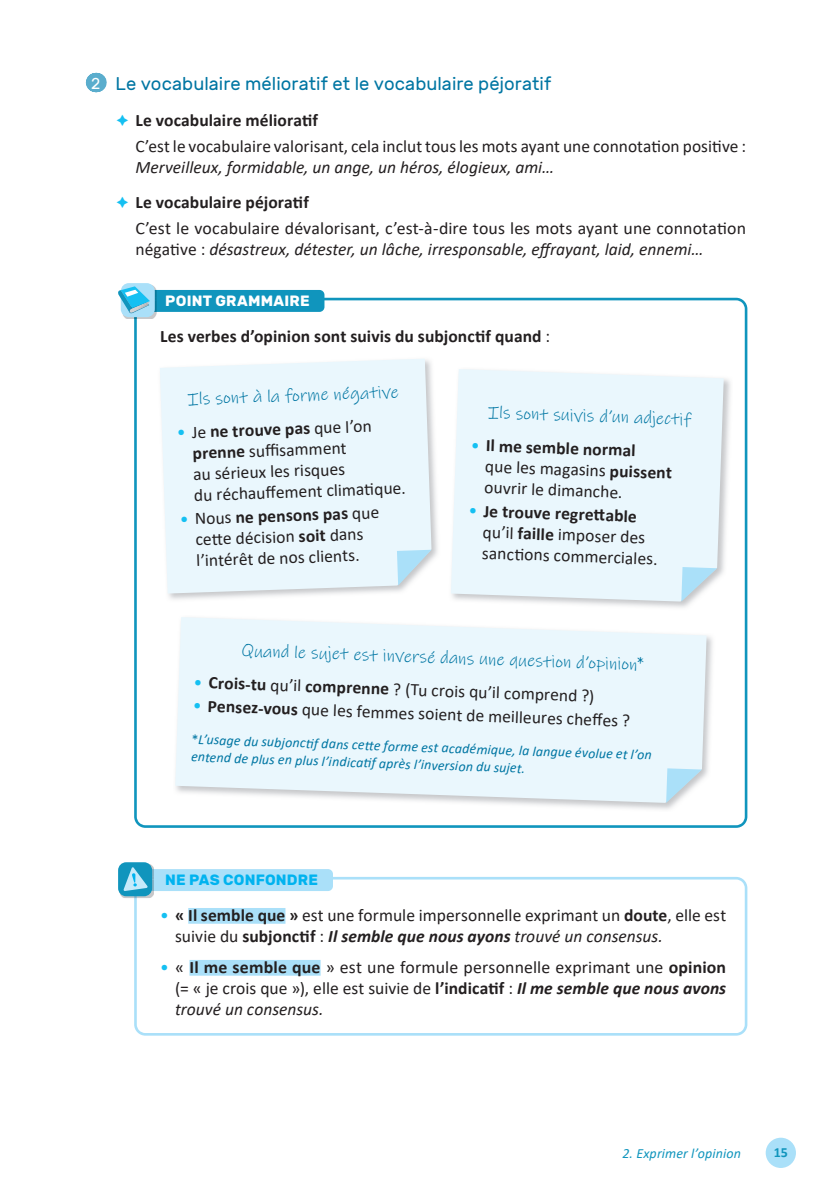
<style>
.page{position:relative;width:822px;height:1194px;background:#fff}
.page>*{position:absolute;margin:0;border:0;box-sizing:border-box;transform-origin:0 0}
.t1{font:18.38px "Rubik";letter-spacing:.005em;color:#0076a3}
.t2{font:17.5px/21px "Calibri";letter-spacing:.005em;color:#231f20}
.t3{font:17.5px "Ink Free";color:#0076a3}
.t4{font:700 17.5px "Calibri";letter-spacing:.005em;color:#231f20}
.t5{font:italic 17.5px "Calibri";color:#231f20}
.t6{font:700 14.88px "Rubik";letter-spacing:.015em;color:#fff}
.t7{font:700 14.88px "Rubik";letter-spacing:.015em;color:#00b3ef}
.t8{font:italic 14px/17.5px "Calibri";color:#0076a3}
.t9{font:italic 14px "Calibri";letter-spacing:.01em;color:#1095bd}
.t10{font:700 14px "Calibri";color:#1095bd}
.s1{font-size:15.75px;color:#fff}
.s2{font-style:italic}
.s3{font-weight:400}
.s4{color:#15c0f2}
.s5{font-weight:700}
.s6{font-style:normal}
.s7{font-weight:700;font-style:italic}
</style>
<div class="page">
<div style="left:765px;top:1137px;width:30px;height:30px;background:#aae0f9;border-radius:50%"></div>
<svg style="left:95px;top:73px;width:2px;height:19px"></svg>
<svg style="left:134px;top:298px;width:613px;height:529px"></svg>
<svg style="left:134px;top:877px;width:613px;height:158px"></svg>
<div style="left:188px;top:908px;width:97px;height:15px;background:#aae0f9"></div>
<div style="left:189px;top:959px;width:131px;height:16px;background:#aae0f9"></div>
<img style="left:158px;top:356px;width:282px;height:246px">
<div style="left:160px;top:358px;width:271px;height:235px;background:#eaf7fd"></div>
<svg style="left:397px;top:549px;width:34px;height:36px"></svg>
<img style="left:173px;top:615px;width:542px;height:196px">
<svg style="left:175px;top:617px;width:531px;height:186px;fill:#eaf7fd"></svg>
<svg style="left:666px;top:768px;width:35px;height:35px"></svg>
<img style="left:449px;top:367px;width:283px;height:243px">
<div style="left:451px;top:369px;width:272px;height:232px;background:#eaf7fd"></div>
<svg style="left:681px;top:567px;width:36px;height:34px"></svg>
<img style="left:122px;top:314px;width:12px;height:5px">
<img style="left:134px;top:314px;width:23px;height:5px">
<div style="left:121px;top:283px;width:34px;height:34px;background:#aae0f9;border-radius:8px"></div>
<svg style="left:118px;top:286px;width:206px;height:28px"></svg>
<img style="left:120px;top:864px;width:33px;height:34px">
<img style="left:134px;top:891px;width:20px;height:7px">
<div style="left:118px;top:862px;width:34px;height:34px;background:#1095bd;border-radius:8px"></div>
<svg style="left:123px;top:866px;width:210px;height:25px"></svg>
<p class="t1" style="left:91px;top:73px;width:461px"><span class="s1">2</span> Le vocabulaire mélioratif et le vocabulaire péjoratif</p>
<p class="t4" style="left:135px;top:107px;width:184px">Le vocabulaire mélioratif</p>
<p class="t2" style="left:135px;top:135px;width:612px">C’est le vocabulaire valorisant, cela inclut tous les mots ayant une connotation positive :</p>
<p class="t5" style="left:135px;top:155px;width:420px">Merveilleux, formidable, un ange, un héros, élogieux, ami…</p>
<p class="t4" style="left:135px;top:190px;width:175px">Le vocabulaire péjoratif</p>
<p class="t2" style="left:135px;top:218px;width:612px">C’est le vocabulaire dévalorisant, c’est-à-dire tous les mots ayant une connotation négative : <span class="s2">désastreux, détester, un lâche, irresponsable, effrayant, laid, ennemi…</span></p>
<p class="t6" style="left:165px;top:292px;width:146px">POINT GRAMMAIRE</p>
<p class="t4" style="left:160px;top:324px;width:391px">Les verbes d’opinion sont suivis du subjonctif quand <span class="s3">:</span></p>
<p class="t3" style="left:187px;top:389px;width:212px;rotate:-2deg">Ils sont à la forme négative</p>
<p class="t2" style="left:191px;top:421px;width:213px;text-indent:-15px;rotate:-2deg"><span class="s4">•</span> Je <span class="s5">ne trouve pas</span> que l’on <span class="s5">prenne</span> suffi samment<br>au sérieux les risques<br>du réchauff ement climati que.</p>
<p class="t2" style="left:180px;top:508px;width:201px;text-align:center;rotate:-2deg"><span class="s4">•</span> Nous <span class="s5">ne pensons pas</span> que cett e décision <span class="s5">soit</span> dans l’intérêt de nos clients.</p>
<p class="t3" style="left:488px;top:402px;width:204px;rotate:2deg">Ils sont suivis d’un adjectif</p>
<p class="t2" style="left:486px;top:434px;width:188px;text-indent:-15px;rotate:2deg"><span class="s4">•</span> <span class="s5">Il me semble normal<br></span>que les magasins <span class="s5">puissent </span>ouvrir le dimanche.</p>
<p class="t2" style="left:484px;top:500px;width:177px;text-indent:-15px;rotate:2deg"><span class="s4">•</span> <span class="s5">Je trouve regrett able </span>qu’il <span class="s5">faille</span> imposer des sancti ons commerciales.</p>
<p class="t3" style="left:242px;top:640px;width:404px;rotate:2deg">Quand le sujet est inversé dans une question d’opinion*</p>
<p class="t2" style="left:194px;top:671px;width:402px;rotate:2deg"><span class="s4">•</span> <span class="s5">Crois-tu</span> qu’il <span class="s5">comprenne</span> ? (Tu crois qu’il comprend ?)</p>
<p class="t2" style="left:193px;top:694px;width:439px;rotate:2deg"><span class="s4">•</span> <span class="s5">Pensez-vous</span> que les femmes soient de meilleures cheff es ?</p>
<p class="t8" style="left:192px;top:729px;width:462px;rotate:2deg"><span class="s6">*</span>L’usage du subjoncti f dans cett e forme est académique, la langue évolue et l’on entend de plus en plus l’indicati f après l’inversion du sujet.</p>
<p class="t7" style="left:165px;top:871px;width:154px">NE PAS CONFONDRE</p>
<p class="t2" style="left:175px;top:904px;width:552px;text-indent:-15px"><span class="s4">•</span> <span class="s5">« Il semble que »</span> est une formule impersonnelle exprimant un <span class="s5">doute</span>, elle est suivie du <span class="s5">subjonctif</span> : <span class="s7">Il semble que nous ayons</span> <span class="s2">trouvé un consensus.</span></p>
<p class="t2" style="left:175px;top:956px;width:552px;text-align:justify;text-indent:-15px"><span class="s4">•</span> « <span class="s5">Il me semble que</span> » est une formule personnelle exprimant une <span class="s5">opinion </span>(= « je crois que »), elle est suivie de <span class="s5">l’indicatif</span> : <span class="s7">Il me semble que nous avons </span><span class="s2">trouvé un consensus.</span></p>
<p class="t9" style="left:622px;top:1143px;width:120px">2. Exprimer l’opinion</p>
<p class="t10" style="left:773px;top:1142px;width:16px">15</p>
</div>
